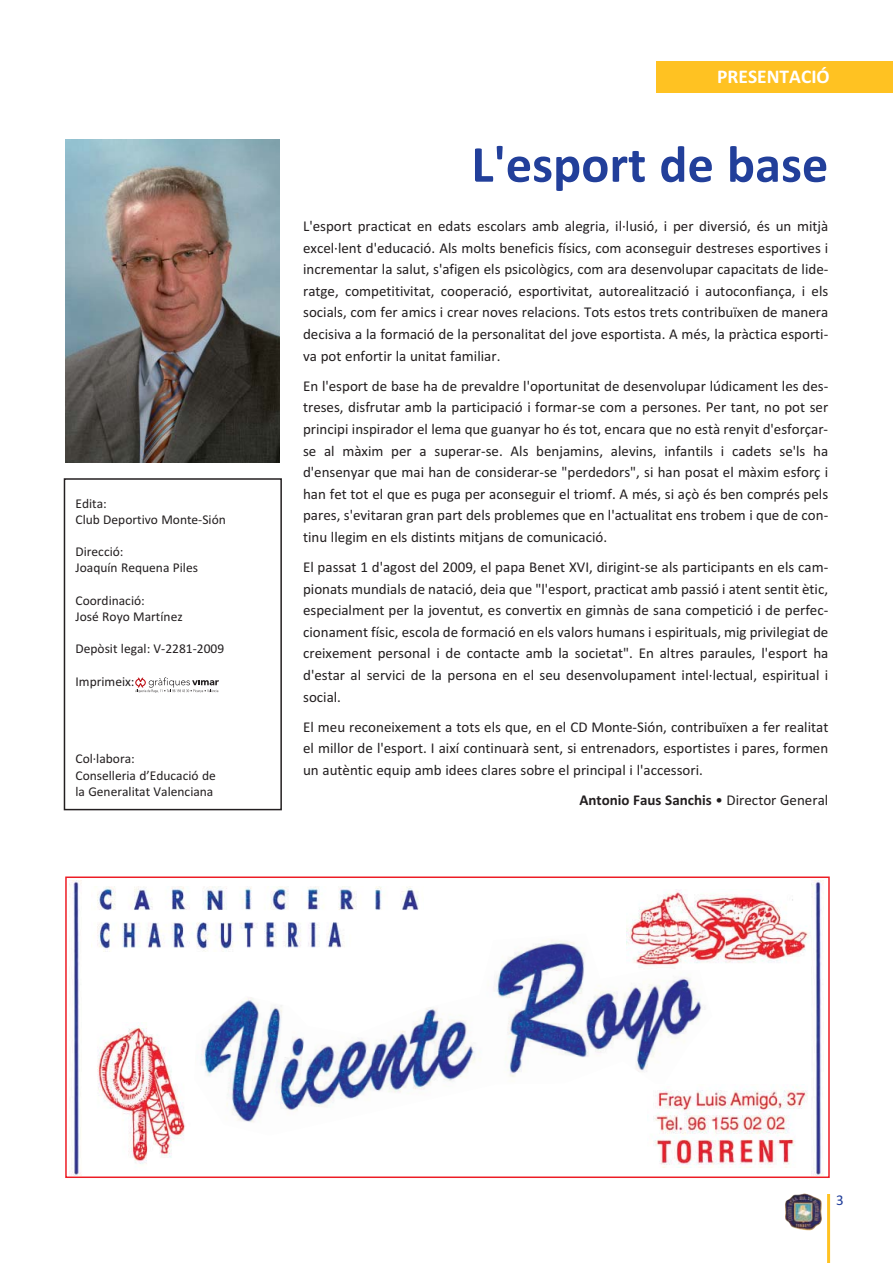
<style>
.page{position:relative;width:893px;height:1263px;background:#fff}
.page>*{position:absolute;margin:0;border:0;box-sizing:border-box;transform-origin:0 0}
.t1{font:52.5px "Calibri Bold OTF";color:#223f9a}
.t2{font:19.5px "Calibri Bold OTF";color:#fff}
.t3{font:15px/21.6px "Calibri";color:#231f20;text-align:justify}
.t4{font:15px "Calibri Bold OTF";color:#231f20}
.t5{font:15px "Calibri";color:#223f9a}
.t6{font:13.5px/16.2px "Calibri";color:#231f20}
.s1{font-family:"Calibri"}
</style>
<div class="page">
<hr style="left:827px;top:1194px;width:3px;height:69px;background:#ffc222">
<img style="left:785px;top:1193px;width:37px;height:38px">
<div style="left:656px;top:61px;width:237px;height:31px;background:#ffc222"></div>
<div style="left:64px;top:478px;width:218px;height:332px;border:1px solid #231f20"></div>
<img style="left:65px;top:140px;width:215px;height:323px">
<img style="left:201px;top:939px;width:504px;height:184px">
<img style="left:91px;top:886px;width:333px;height:66px">
<img style="left:648px;top:1084px;width:160px;height:83px">
<img style="left:626px;top:889px;width:185px;height:81px">
<img style="left:97px;top:1025px;width:88px;height:139px">
<img style="left:70px;top:880px;width:12px;height:295px">
<img style="left:811px;top:881px;width:12px;height:294px">
<svg style="left:135px;top:677px;width:84px;height:16px"></svg>
<p class="t6" style="left:76px;top:496px;width:152px">Edita:<br>Club Deportivo Monte-Sión</p>
<p class="t6" style="left:76px;top:545px;width:124px">Direcció:<br>Joaquín Requena Piles</p>
<p class="t6" style="left:76px;top:593px;width:109px">Coordinació:<br>José Royo Martínez</p>
<p class="t6" style="left:76px;top:642px;width:150px">Depòsit legal: V-2281-2009</p>
<p class="t6" style="left:76px;top:674px;width:61px">Imprimeix:</p>
<p class="t6" style="left:76px;top:752px;width:142px">Col·labora:<br>Conselleria d’Educació de la Generalitat Valenciana</p>
<h2 class="t2" style="left:717px;top:69px;width:114px">PRESENTACIÓ</h2>
<h1 class="t1" style="left:471px;top:146px;width:358px">L'esport de base</h1>
<p class="t3" style="left:303px;top:216px;width:527px">L'esport practicat en edats escolars amb alegria, il·lusió, i per diversió, és un mitjà excel·lent d'educació. Als molts beneficis físics, com aconseguir destreses esportives i incrementar la salut, s'afigen els psicològics, com ara desenvolupar capacitats de lide&shy;ratge, competitivitat, cooperació, esportivitat, autorealització i autoconfiança, i els socials, com fer amics i crear noves relacions. Tots estos trets contribuïxen de manera decisiva a la formació de la personalitat del jove esportista. A més, la pràctica esporti&shy;va pot enfortir la unitat familiar.</p>
<p class="t3" style="left:303px;top:376px;width:527px">En l'esport de base ha de prevaldre l'oportunitat de desenvolupar lúdicament les des&shy;treses, disfrutar amb la participació i formar-se com a persones. Per tant, no pot ser principi inspirador el lema que guanyar ho és tot, encara que no està renyit d'esforçar&shy;se al màxim per a superar-se. Als benjamins, alevins, infantils i cadets se'ls ha d'ensenyar que mai han de considerar-se "perdedors", si han posat el màxim esforç i han fet tot el que es puga per aconseguir el triomf. A més, si açò és ben comprés pels pares, s'evitaran gran part dels problemes que en l'actualitat ens trobem i que de con&shy;tinu llegim en els distints mitjans de comunicació.</p>
<p class="t3" style="left:303px;top:558px;width:527px">El passat 1 d'agost del 2009, el papa Benet XVI, dirigint-se als participants en els cam&shy;pionats mundials de natació, deia que "l'esport, practicat amb passió i atent sentit ètic, especialment per la joventut, es convertix en gimnàs de sana competició i de perfec&shy;cionament físic, escola de formació en els valors humans i espirituals, mig privilegiat de creixement personal i de contacte amb la societat". En altres paraules, l'esport ha d'estar al servici de la persona en el seu desenvolupament intel·lectual, espiritual i social.</p>
<p class="t3" style="left:303px;top:717px;width:527px">El meu reconeixement a tots els que, en el CD Monte-Sión, contribuïxen a fer realitat el millor de l'esport. I així continuarà sent, si entrenadors, esportistes i pares, formen un autèntic equip amb idees clares sobre el principal i l'accessori.</p>
<p class="t4" style="left:579px;top:795px;width:250px">Antonio Faus Sanchis <span class="s1">• Director General</span></p>
<p class="t5" style="left:836px;top:1195px;width:9px">3</p>
</div>
